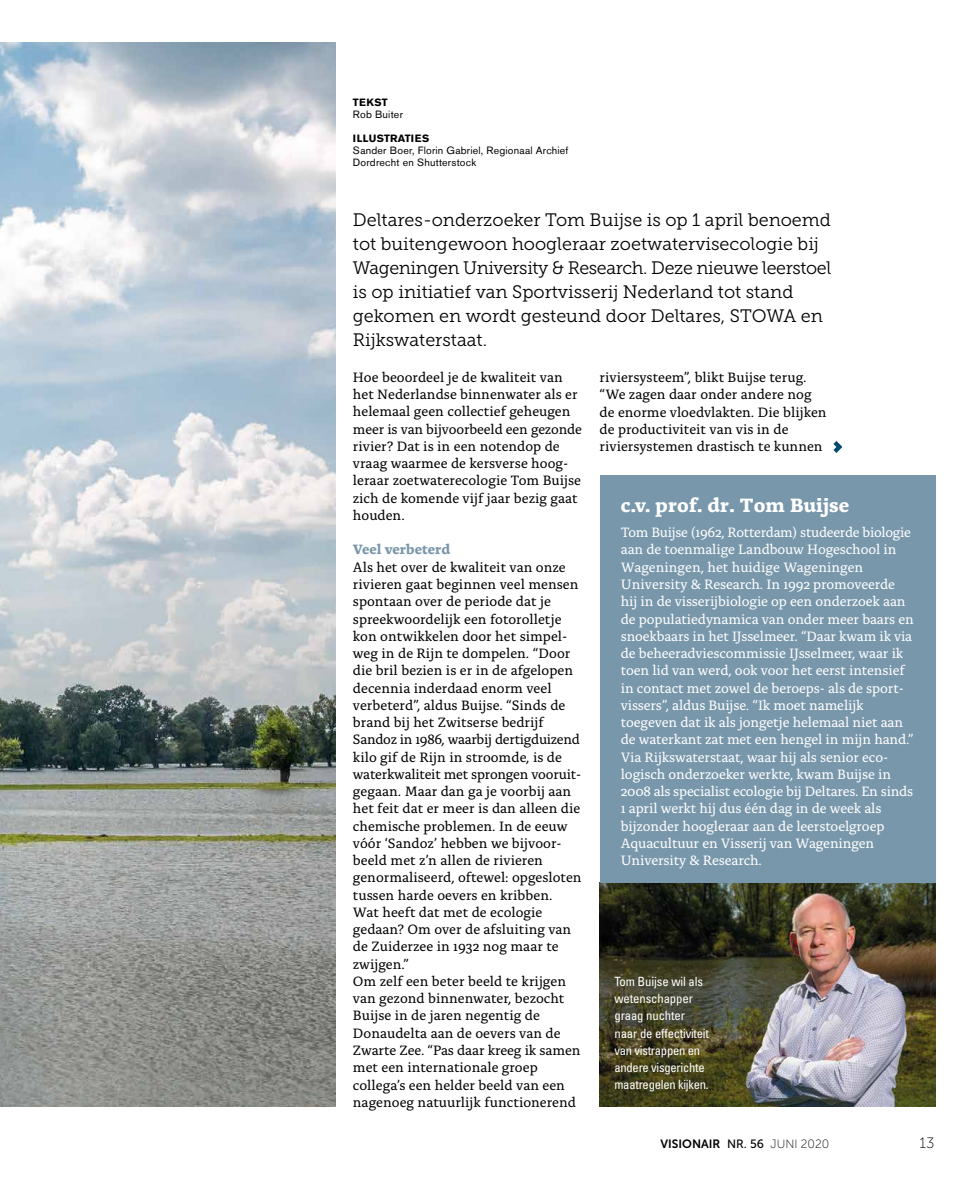
<style>
.page{position:relative;width:978px;height:1191px;background:#fff}
.page>*{position:absolute;margin:0;border:0;box-sizing:border-box;transform-origin:0 0}
.t1{font:700 20.25px "Alda OTCEV";letter-spacing:.01em;color:#fff}
.t2{font:18px/24px "Museo Slab 300";color:#000}
.t3{font:15px "Museo Sans 100";color:#000}
.t4{font:14.25px/17.2px "Alda OTCEV";color:#000}
.t5{font:14.25px/17.2px "Alda OTCEV";letter-spacing:-.01em;color:#fff}
.t6{font:700 14.25px "Alda OTCEV";color:#7997ab}
.t7{font:condensed 12.75px/17.2px "Univers LT Std";letter-spacing:-.02em;color:#fff}
.t8{font:12px "Museo Sans 700";color:#000}
.t9{font:10.5px/12px "Akzidenz Grotesk BE";letter-spacing:.02em;color:#000}
.t10{font:700 10.5px "Akzidenz Grotesk BE";letter-spacing:.02em;color:#000}
.s1{font-family:"Museo Sans 500"}
.s2{font-family:"Museo Sans 100"}
</style>
<div class="page">
<img style="left:0;top:43px;width:336px;height:1063px">
<svg style="left:833px;top:441px;width:9px;height:12px"></svg>
<img style="left:600px;top:882px;width:335px;height:224px">
<div style="left:600px;top:475px;width:335px;height:407px;background:#7997ab"></div>
<p class="t10" style="left:353px;top:96px;width:36px">TEKST</p>
<p class="t9" style="left:353px;top:108px;width:52px">Rob Buiter</p>
<p class="t10" style="left:353px;top:132px;width:78px">ILLUSTRATIES</p>
<p class="t9" style="left:353px;top:144px;width:217px">Sander Boer, Florin Gabriel, Regionaal Archief<br>Dordrecht en Shutterstock</p>
<p class="t2" style="left:353px;top:208px;width:480px">Deltares-onderzoeker Tom Buijse is op 1 april benoemd tot buitengewoon hoogleraar zoetwatervisecologie bij Wageningen University &amp; Research. Deze nieuwe leerstoel is op initiatief van Sportvisserij Nederland tot stand gekomen en wordt gesteund door Deltares, STOWA en Rijkswaterstaat.</p>
<p class="t4" style="left:353px;top:367px;width:231px">Hoe beoordeel je de kwaliteit van het Nederlandse binnenwater als er helemaal geen collectief geheugen meer is van bijvoorbeeld een gezonde rivier? Dat is in een notendop de vraag waarmee de kersverse hoog&shy;leraar zoetwaterecologie Tom Buijse zich de komende vijf jaar bezig gaat houden.</p>
<p class="t6" style="left:353px;top:538px;width:99px">Veel verbeterd</p>
<p class="t4" style="left:353px;top:557px;width:230px">Als het over de kwaliteit van onze rivieren gaat beginnen veel mensen spontaan over de periode dat je spreekwoordelijk een fotorolletje kon ontwikkelen door het simpel&shy;weg in de Rijn te dompelen. “Door die bril bezien is er in de afgelopen decennia inderdaad enorm veel verbeterd”, aldus Buijse. “Sinds de brand bij het Zwitserse bedrijf<br>Sandoz in 1986, waarbij dertigduizend kilo gif de Rijn in stroomde, is de waterkwaliteit met sprongen vooruit&shy;gegaan. Maar dan ga je voorbij aan het feit dat er meer is dan alleen die chemische problemen. In de eeuw vóór ‘Sandoz’ hebben we bijvoor&shy;beeld met z’n allen de rivieren genormaliseerd, oftewel: opgesloten tussen harde oevers en kribben.<br>Wat heeft dat met de ecologie gedaan? Om over de afsluiting van de Zuiderzee in 1932 nog maar te zwijgen.”<br>Om zelf een beter beeld te krijgen van gezond binnenwater, bezocht<br>Buijse in de jaren negentig de<br>Donaudelta aan de oevers van de<br>Zwarte Zee. “Pas daar kreeg ik samen met een internationale groep collega’s een helder beeld van een nagenoeg natuurlijk functionerend</p>
<p class="t4" style="left:600px;top:367px;width:229px">riviersysteem”, blikt Buijse terug. “We zagen daar onder andere nog de enorme vloedvlakten. Die blijken de productiviteit van vis in de riviersystemen drastisch te kunnen</p>
<h1 class="t1" style="left:621px;top:489px;width:230px">c.v. prof. dr. Tom Buijse</h1>
<p class="t5" style="left:621px;top:523px;width:295px">Tom Buijse (1962, Rotterdam) studeerde biologie aan de toenmalige Landbouw Hogeschool in Wageningen, het huidige Wageningen University &amp; Research. In 1992 promoveerde hij in de visserijbiologie op een onderzoek aan de populatiedynamica van onder meer baars en snoekbaars in het IJsselmeer. “Daar kwam ik via de beheeradviescommissie IJsselmeer, waar ik toen lid van werd, ook voor het eerst intensief in contact met zowel de beroeps- als de sport&shy;vissers”, aldus Buijse. “Ik moet namelijk toegeven dat ik als jongetje helemaal niet aan de waterkant zat met een hengel in mijn hand.” Via Rijkswaterstaat, waar hij als senior eco&shy;logisch onderzoeker werkte, kwam Buijse in 2008 als specialist ecologie bij Deltares. En sinds 1 april werkt hij dus één dag in de week als bijzonder hoogleraar aan de leerstoelgroep Aquacultuur en Visserij van Wageningen University &amp; Research.</p>
<p class="t7" style="left:614px;top:972px;width:96px">Tom Buijse wil als wetenschapper graag nuchter naar de effectiviteit van vistrappen en andere visgerichte maatregelen kijken.</p>
<p class="t8" style="left:661px;top:1137px;width:170px">VISIONAIR <span class="s1">NR. 56</span> <span class="s2">JUNI 2020</span></p>
<p class="t3" style="left:919px;top:1135px;width:16px">13</p>
</div>
